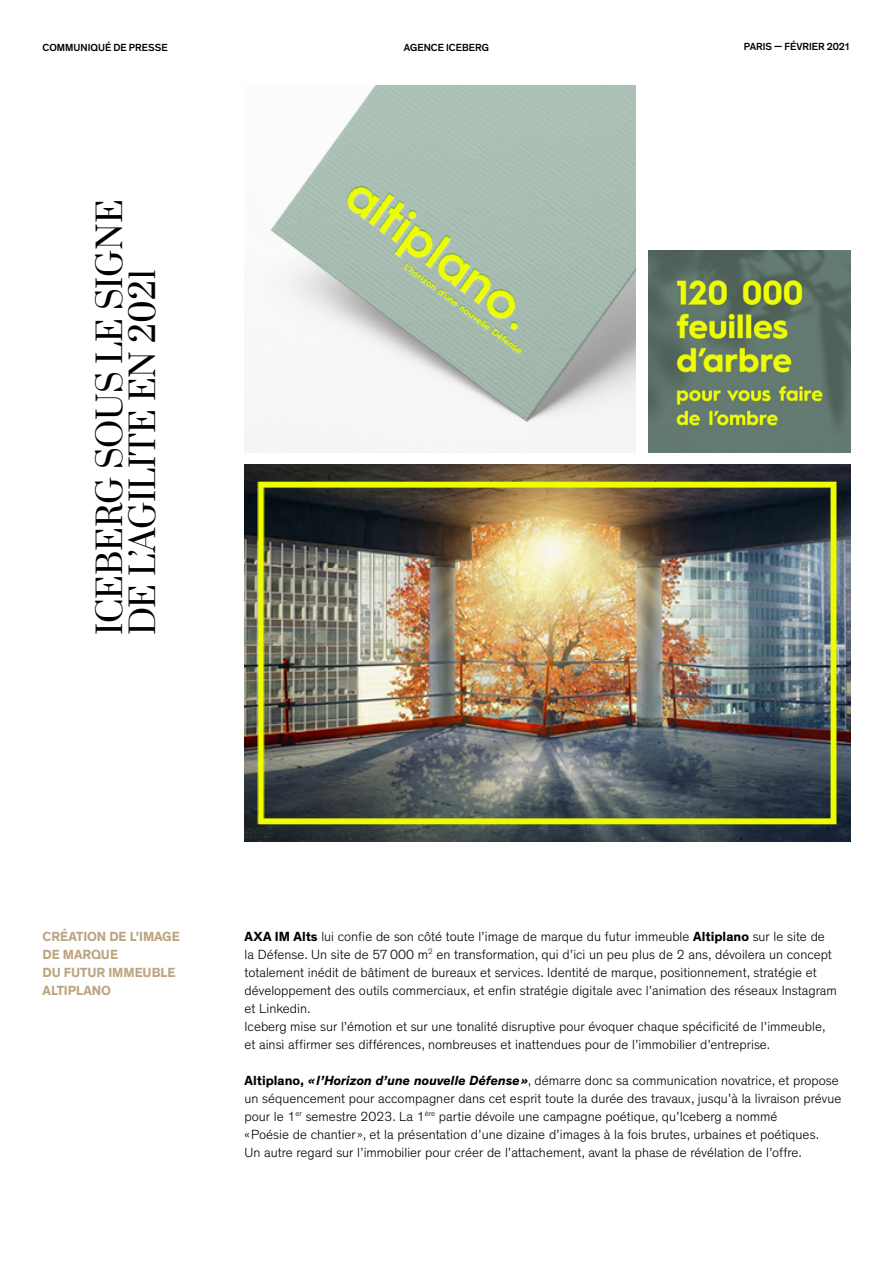
<style>
.page{position:relative;width:893px;height:1263px;background:#fff}
.page>*{position:absolute;margin:0;border:0;box-sizing:border-box;transform-origin:0 0}
.t1{font:33px/33px "Prata";color:#000}
.t2{font:300 13.5px/18px "Theinhardt";color:#000}
.t3{font:700 13.5px/18px "Theinhardt";letter-spacing:-.005em;color:#bca580}
.t4{font:500 10.5px "Theinhardt";color:#000}
.s1{font-weight:700}
.s2{font-weight:700;font-style:italic}
</style>
<div class="page">
<img style="left:244px;top:465px;width:606px;height:376px">
<img style="left:244px;top:85px;width:392px;height:367px">
<img style="left:648px;top:250px;width:202px;height:202px">
<p class="t4" style="left:43px;top:41px;width:126px">COMMUNIQUÉ DE PRESSE</p>
<h1 class="t1" style="left:94px;top:635px;width:437px;rotate:-90deg">ICEBERG SOUS LE SIGNE<br>DE L’AGILITE EN 2021</h1>
<p class="t4" style="left:404px;top:41px;width:87px">AGENCE ICEBERG</p>
<p class="t4" style="left:744px;top:40px;width:108px">PARIS — FÉVRIER 2021</p>
<p class="t3" style="left:43px;top:927px;width:139px">CRÉATION DE L’IMAGE<br>DE MARQUE<br>DU FUTUR IMMEUBLE<br>ALTIPLANO</p>
<p class="t2" style="left:244px;top:927px;width:594px"><span class="s1">AXA IM Alts</span> lui confie de son côté toute l’image de marque du futur immeuble <span class="s1">Altiplano</span> sur le site de la Défense. Un site de 57 000 m<sup>2</sup> en transformation, qui d’ici un peu plus de 2 ans, dévoilera un concept totalement inédit de bâtiment de bureaux et services. Identité de marque, positionnement, stratégie et développement des outils commerciaux, et enfin stratégie digitale avec l’animation des réseaux Instagram et Linkedin.<br>Iceberg mise sur l’émotion et sur une tonalité disruptive pour évoquer chaque spécificité de l’immeuble, et ainsi affirmer ses différences, nombreuses et inattendues pour de l’immobilier d’entreprise.</p>
<p class="t2" style="left:244px;top:1071px;width:598px"><span class="s1">Altiplano,</span> <span class="s2">« l’Horizon d’une nouvelle Défense»</span>, démarre donc sa communication novatrice, et propose un séquencement pour accompagner dans cet esprit toute la durée des travaux, jusqu’à la livraison prévue pour le 1<sup>er</sup> semestre 2023. La 1<sup>ère</sup> partie dévoile une campagne poétique, qu’Iceberg a nommé<br>«Poésie de chantier», et la présentation d’une dizaine d’images à la fois brutes, urbaines et poétiques.<br>Un autre regard sur l’immobilier pour créer de l’attachement, avant la phase de révélation de l’offre.</p>
</div>
